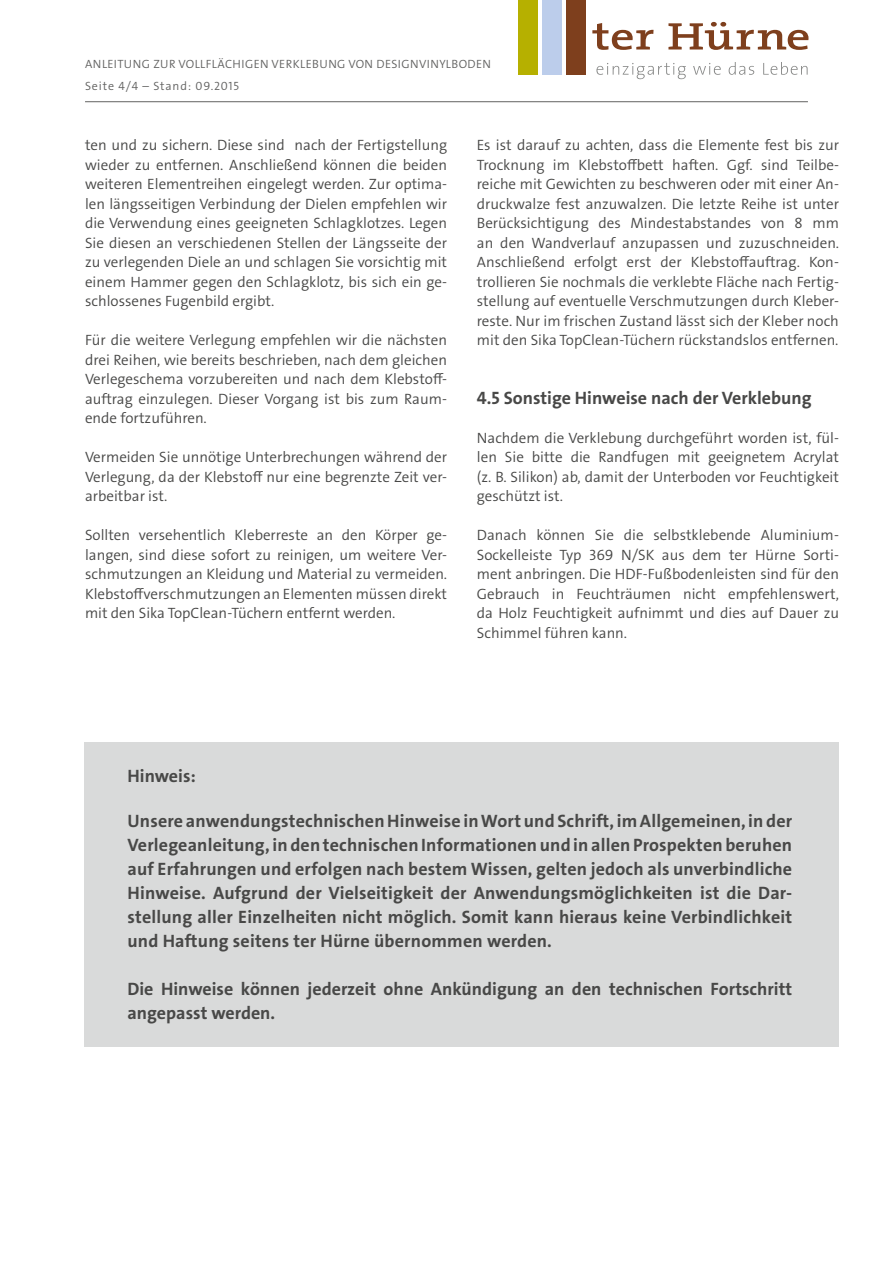
<style>
.page{position:relative;width:893px;height:1263px;background:#fff}
.page>*{position:absolute;margin:0;border:0;box-sizing:border-box;transform-origin:0 0}
.t1{font:18px/24px "The Sans LP7 Bld";color:#484847;text-align:justify}
.t2{font:15px/19.5px "The Sans LP4 Se Lig";color:#484847;text-align:justify}
.t3{font:12px/21.3px "The Sans LP4 Se Lig";letter-spacing:.035em;color:#626261}
</style>
<div class="page">
<svg style="left:592px;top:23px;width:62px;height:27px"></svg>
<svg style="left:668px;top:22px;width:140px;height:28px"></svg>
<div style="left:542px;top:0;width:19px;height:75px;background:#bccdeb"></div>
<div style="left:566px;top:0;width:19px;height:75px;background:#7e3f1d"></div>
<div style="left:518px;top:0;width:19px;height:75px;background:#b6b000"></div>
<svg style="left:596px;top:63px;width:90px;height:16px"></svg>
<svg style="left:693px;top:63px;width:28px;height:12px"></svg>
<svg style="left:729px;top:62px;width:25px;height:13px"></svg>
<svg style="left:763px;top:62px;width:45px;height:13px"></svg>
<div style="left:85px;top:742px;width:754px;height:305px;background:#d9dada"></div>
<hr style="left:85px;top:101px;width:723px;height:1px;background:#626261">
<p class="t3" style="left:85px;top:54px;width:408px">Anleitung zur vollflächigen Verklebung von DesignVinylboden<br>Seite 4/4 – Stand: 09.2015</p>
<p class="t2" style="left:85px;top:135px;width:364px">ten und zu sichern. Diese sind nach der Fertigstellung wieder zu entfernen. Anschließend können die beiden weiteren E lementreihen eingelegt werden. Zur optima&shy;len längsseitigen Verbindung der Dielen empfehlen wir die Verwendung eines geeigneten Schlagklotzes. Legen Sie diesen an verschiedenen Stellen der Längsseite der zu verlegenden Diele an und schlagen Sie vorsichtig mit einem Hammer gegen den Schlagklotz, bis sich ein ge&shy;schlossenes Fugenbild ergibt.</p>
<p class="t2" style="left:85px;top:330px;width:364px">Für die weitere Verlegung empfehlen wir die nächsten drei Reihen, wie bereits beschrieben, nach dem gleichen Verlegeschema vorzubereiten und nach dem Klebstoff&shy;auftrag einzulegen. Dieser Vorgang ist bis zum Raum&shy;ende fortzuführen.</p>
<p class="t2" style="left:85px;top:447px;width:364px">Vermeiden Sie unnötige U nterbrechungen während der Verlegung, da der Klebstoff nur eine begrenzte Zeit ver&shy;arbeitbar ist.</p>
<p class="t2" style="left:85px;top:525px;width:364px">Sollten versehentlich Kleberreste an den Körper ge&shy;langen, sind diese sofort zu reinigen, um weitere Ver&shy;schmutzungen an Kleidung und Material zu vermeiden.<br>Klebstoffverschmutzungen an E lementen müssen direkt mit den Sika TopClean-Tüchern entfernt werden.</p>
<p class="t2" style="left:477px;top:135px;width:364px">Es ist darauf zu achten, dass die E lemente fest bis zur Trocknung im Klebstoffbett haften. Ggf. sind Teilbe&shy;reiche mit Gewichten zu beschweren oder mit einer An&shy;druckwalze fest anzuwalzen. Die letzte Reihe ist unter Berücksichtigung des Mindestabstandes von 8 mm an den Wandverlauf anzupassen und zuzuschneiden.<br>Anschließend erfolgt erst der Klebstoffauftrag. Kon&shy;trollieren Sie nochmals die verklebte Fläche nach Fertig&shy;stellung auf eventuelle Verschmutzungen durch Kleber&shy;reste. N ur im frischen Zustand lässt sich der Kleber noch mit den Sika TopClean-Tüchern rückstandslos entfernen.</p>
<p class="t1" style="left:477px;top:387px;width:336px">4.5 Sonstige Hinweise nach der Verklebung</p>
<p class="t2" style="left:477px;top:428px;width:364px">Nachdem die Verklebung durchgeführt worden ist, fül&shy;len Sie bitte die Randfugen mit geeignetem Acrylat (z. B. Silikon) ab, damit der U nterboden vor Feuchtigkeit geschützt ist.</p>
<p class="t2" style="left:477px;top:525px;width:364px">Danach können Sie die selbstklebende Aluminium-Sockelleiste Typ 369 N/SK aus dem ter H ürne Sorti&shy;ment anbringen. Die H DF-Fußbodenleisten sind für den Gebrauch in Feuchträumen nicht empfehlenswert, da Holz Feuchtigkeit aufnimmt und dies auf Dauer zu Schimmel führen kann.</p>
<p class="t1" style="left:128px;top:765px;width:70px">Hinweis:</p>
<p class="t1" style="left:128px;top:810px;width:666px">Unsere anwendungstechnischen Hinweise in Wort und Schrift, im Allgemeinen, in der Verlegeanleitung, in den technischen Informationen und in allen Prospekten beruhen auf Erfahrungen und erfolgen nach bestem Wissen, gelten jedoch als unverbindliche Hinweise. Aufgrund der Vielseitigkeit der Anwendungsmöglichkeiten ist die Dar&shy;stellung aller Einzelheiten nicht möglich. Somit kann hieraus keine Verbindlichkeit und Haftung seitens ter Hürne übernommen werden.</p>
<p class="t1" style="left:128px;top:978px;width:666px">Die Hinweise können jederzeit ohne Ankündigung an den technischen Fortschritt angepasst werden.</p>
</div>
